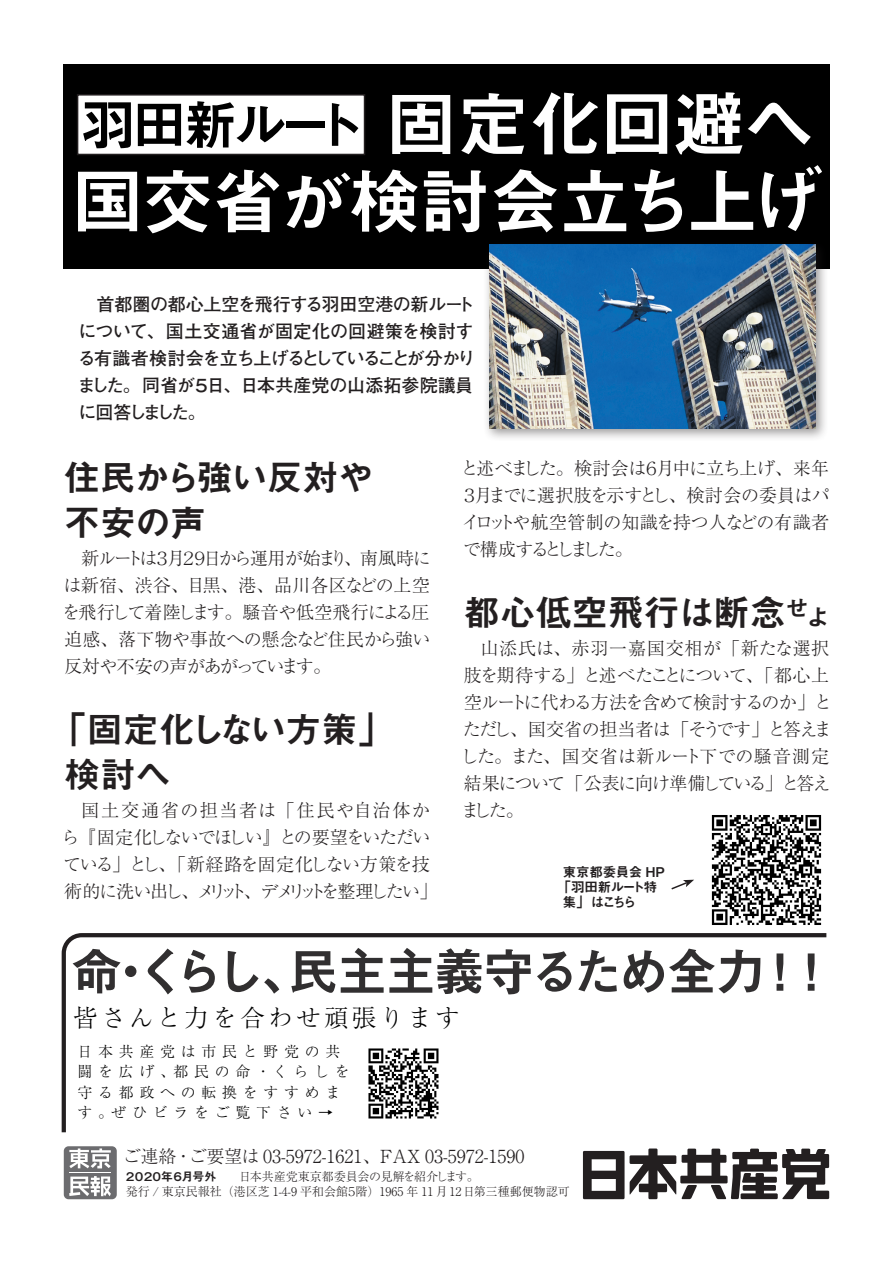
<style>
.page{position:relative;width:893px;height:1263px;background:#fff}
.page>*{position:absolute;margin:0;border:0;box-sizing:border-box;transform-origin:0 0}
.t1{font:72px "Midashi Go Pr 6 N MB31";letter-spacing:-.025em;color:#fff}
.t2{font:54px "Midashi Go Pr 6 N MB31";letter-spacing:-.08em;color:#000}
.t3{font:51px "Midashi Go Pr 6 N MB31";letter-spacing:-.05em;color:#312f30}
.t4{font:36px/45px "Midashi Go Pr 6 N MB31";letter-spacing:-.03em;color:#231f20}
.t5{font:36px "Midashi Go Pr 6 N MB31";color:#231f20}
.t6{font:300 24.45px "Ryumin Pr 6 N";letter-spacing:.14em;color:#000}
.t7{font:300 18px/27px "Ryumin Pr 6 N";letter-spacing:-.04em;color:#231f20}
.t8{font:700 18px/27px "Futo Go B101 Pr 6 N";letter-spacing:-.02em;color:#231f20;text-align:right}
.t9{font:300 18px "Ryumin Pr 6 N";color:#231f20}
.t10{font:300 18px "Ryumin Pr 6 N";letter-spacing:-.085em;color:#231f20}
.t11{font:300 18px "Ryumin Pr 6 N";letter-spacing:-.07em;color:#231f20}
.t12{font:300 18px "Ryumin Pr 6 N";letter-spacing:.09em;color:#231f20}
.t13{font:700 18px/27px "Futo Go B101 Pr 6 N";letter-spacing:-.145em;color:#231f20}
.t14{font:300 18px "Ryumin Pr 6 N";letter-spacing:-.155em;color:#231f20}
.t15{font:300 18px "Ryumin Pr 6 N";letter-spacing:-.06em;color:#231f20}
.t16{font:300 18px "Ryumin Pr 6 N";letter-spacing:-.075em;color:#231f20}
.t17{font:300 18px "Ryumin Pr 6 N";letter-spacing:-.135em;color:#231f20}
.t18{font:300 14.85px/20.2px "Ryumin Pr 6 N";letter-spacing:.39em;color:#000}
.t19{font:13.5px "Midashi Go Pr 6 N MB31";letter-spacing:-.01em;color:#231f20}
.t20{font:13.5px "Midashi Go Pr 6 N MB31";letter-spacing:-.06em;color:#231f20}
.t21{font:13.5px "Midashi Go Pr 6 N MB31";letter-spacing:-.04em;color:#231f20}
.t22{font:300 12px "Ryumin Pr 6 N";color:#231f20}
.t23{font:12px "Midashi Go Pr 6 N MB31";letter-spacing:-.26em;color:#231f20}
.s1{font-size:24px}
.s2{font-family:"Midashi Go Pr 6 N MB31";font-weight:400}
</style>
<div class="page">
<div style="left:64px;top:1146px;width:53px;height:53px;background:#6c6c6f;border-radius:5px"></div>
<svg style="left:69px;top:1148px;width:42px;height:20px"></svg>
<svg style="left:69px;top:1176px;width:42px;height:20px"></svg>
<svg style="left:583px;top:1148px;width:246px;height:51px"></svg>
<div style="left:63px;top:64px;width:766px;height:205px;background:#000"></div>
<div style="left:78px;top:95px;width:286px;height:59px;background:#fff"></div>
<div style="left:77px;top:94px;width:288px;height:61px;border:1px solid #231f20"></div>
<svg style="left:671px;top:880px;width:23px;height:10px"></svg>
<div style="left:483px;top:238px;width:346px;height:204px;background:#231f20;opacity:.45"></div>
<img style="left:489px;top:244px;width:327px;height:184px">
<img style="left:711px;top:815px;width:111px;height:110px">
<svg style="left:61px;top:933px;width:766px;height:200px"></svg>
<img style="left:361px;top:1041px;width:86px;height:85px">
<img style="left:467px;top:1020px;width:83px;height:104px">
<h1 class="t1" style="left:385px;top:66px;width:431px">固定化回避へ</h1>
<h2 class="t2" style="left:81px;top:81px;width:286px">羽田新ルート</h2>
<h1 class="t1" style="left:72px;top:144px;width:753px">国交省が検討会立ち上げ</h1>
<p class="t8" style="left:78px;top:290px;width:399px">首都圏の都心上空を飛行する羽田空港の新ルートについて、国土交通省が固定化の回避策を検討する有識者検討会を立ち上げるとしていることが分かり日、日本共産党の山添拓参院議員</p>
<p class="t13" style="left:78px;top:371px;width:134px">ました。同省が５に回答しました。</p>
<h3 class="t4" style="left:64px;top:453px;width:311px">住民から強い反対や不安の声</h3>
<p class="t7" style="left:344px;top:544px;width:89px">、南風時に</p>
<p class="t7" style="left:62px;top:544px;width:370px;text-indent:19px">新ルートは<br>は新宿、渋谷、目黒、港、品川各区などの上空を飛行して着陸します。騒音や低空飛行による圧迫感、落下物や事故への懸念など住民から強い反対や不安の声があがっています。</p>
<h3 class="t4" style="left:64px;top:705px;width:331px;text-indent:-14px">「固定化しない方策「検討へ</h3>
<p class="t12" style="left:81px;top:796px;width:350px">国土交通省の担当者は「住民や自治体か</p>
<p class="t10" style="left:62px;top:823px;width:371px">ら『固定化しないでほしい』との要望をいただい</p>
<p class="t11" style="left:63px;top:850px;width:368px">ている」とし、「新経路を固定化しない方策を技</p>
<p class="t14" style="left:244px;top:877px;width:195px">、デメリットを整理したい「</p>
<p class="t17" style="left:203px;top:544px;width:146px">日から運用が始まり</p>
<p class="t7" style="left:167px;top:544px;width:19px">月</p>
<p class="t7" style="left:153px;top:544px;width:19px">３</p>
<p class="t7" style="left:180px;top:544px;width:31px">２９</p>
<p class="t15" style="left:64px;top:877px;width:185px">術的に洗い出し、メリット</p>
<p class="t7" style="left:475px;top:454px;width:357px;text-indent:-14px">と述べました。検討会は<br>月までに選択肢を示すとし、検討会の委員はパ</p>
<p class="t16" style="left:657px;top:454px;width:174px">月中に立ち上げ、来年</p>
<p class="t7" style="left:643px;top:454px;width:19px">６</p>
<p class="t7" style="left:460px;top:481px;width:370px">３<br>イロットや航空管制の知識を持つ人などの有識者で構成するとしました。</p>
<h3 class="t5" style="left:464px;top:583px;width:368px">都心低空飛行は断念<sup>せ</sup><span class="s1">よ</span></h3>
<p class="t7" style="left:460px;top:634px;width:373px;text-indent:20px">山添氏は、赤羽一嘉国交相が「新たな選択肢を期待する」と述べたことについて、「都心上空ルートに代わる方法を含めて検討するのか」とただし、国交省の担当者は「そうです」と答えました。また、国交省は新ルート下での騒音測定結果について「公表に向け準備している」と答えました。</p>
<p class="t19" style="left:563px;top:861px;width:104px">東京都委員会 HP</p>
<p class="t20" style="left:557px;top:876px;width:101px">「羽田新ルート特</p>
<p class="t21" style="left:563px;top:891px;width:75px">集」はこちら</p>
<h3 class="t3" style="left:71px;top:931px;width:767px">命くらし民主主義守るため全力 !</h3>
<h3 class="t3" style="left:754px;top:931px;width:52px">!</h3>
<h3 class="t3" style="left:105px;top:931px;width:52px">・</h3>
<h3 class="t3" style="left:261px;top:931px;width:53px">、</h3>
<h3 class="t6" style="left:73px;top:999px;width:388px">皆さんと力を合わせ頑張ります</h3>
<p class="t18" style="left:77px;top:1041px;width:274px">日本共産党は市民と野党の共闘を広げ、都民の命・くらしを守る都政への転換をすすめます。ぜひビラをご覧下さい →</p>
<p class="t7" style="left:123px;top:1142px;width:71px">ご連絡・</p>
<p class="t22" style="left:182px;top:1167px;width:299px"><span class="s2">月号外</span>　　日本共産党東京都委員会の見解を紹介します。</p>
<p class="t9" style="left:189px;top:1142px;width:193px">ご要望は 03-5972-1621、</p>
<p class="t9" style="left:377px;top:1142px;width:149px">ＦＡＸ03-5972-1590</p>
<p class="t23" style="left:124px;top:1167px;width:61px">２０２０年６</p>
<p class="t22" style="left:126px;top:1182px;width:224px">発行 / 東京民報社（港区芝 1-4-9 平和会館</p>
<p class="t22" style="left:356px;top:1182px;width:216px">階）1965 年 11 月 12 日第三種郵便物認可</p>
<p class="t22" style="left:346px;top:1182px;width:13px">５</p>
</div>
